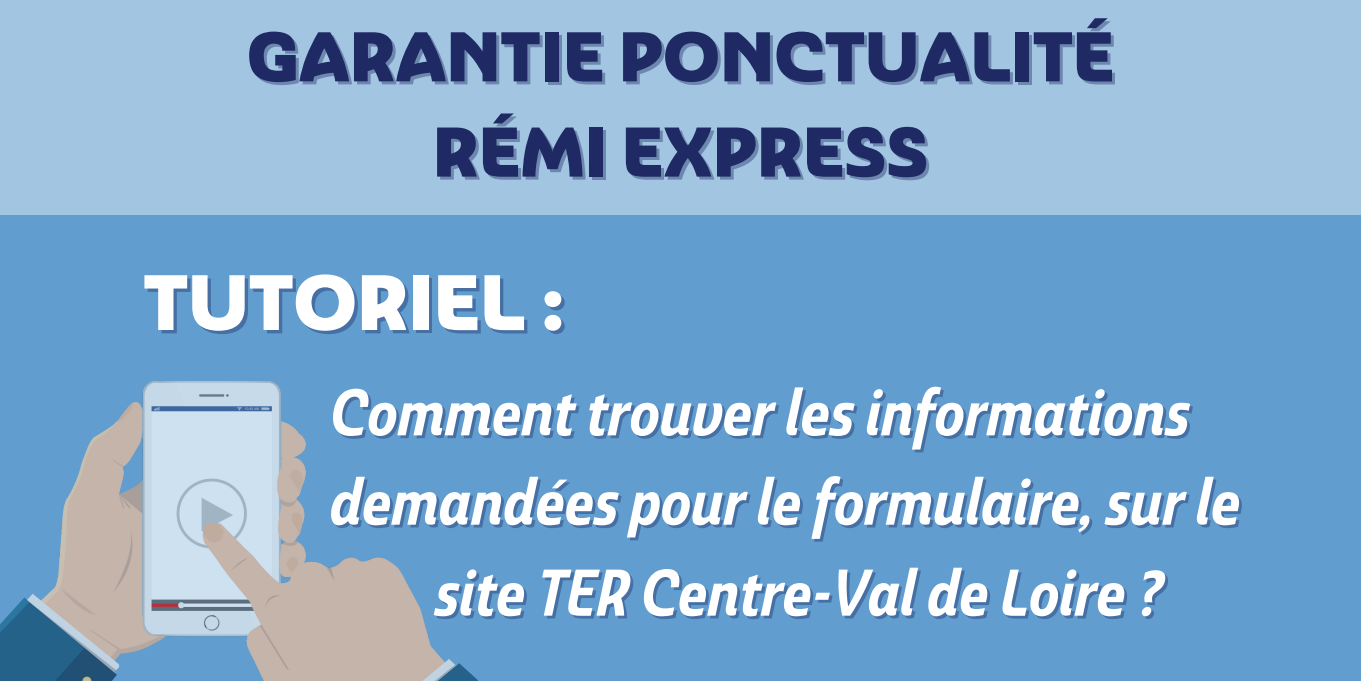
<style>
.page{position:relative;width:1361px;height:681px;background:#fff}
.page>*{position:absolute;margin:0;border:0;box-sizing:border-box;transform-origin:0 0}
.t1{font:900 76.02px "Ashemore Norm";color:#fff}
.t2{font:900 68.1px/95.2px "Ashemore Norm";color:#1f2a64;text-align:center}
.t3{font:italic 700 63.9px/89.2px "Ashemore Cond";color:#fff}
</style>
<div class="page">
<div style="left:0;top:0;width:1361px;height:680px;background:#619ecf"></div>
<img style="left:0;top:381px;width:477px;height:299px">
<div style="left:0;top:0;width:1361px;height:214px;background:#a2c6e2"></div>
<p class="t2" style="left:247px;top:17px;width:869px">GARANTIE PONCTUALITÉ<br>RÉMI EXPRESS</p>
<p class="t1" style="left:144px;top:273px;width:423px">TUTORIEL :</p>
<p class="t3" style="left:329px;top:374px;width:912px">Comment trouver les informations demandées pour le formulaire, sur le</p>
<p class="t3" style="left:434px;top:555px;width:729px">site TER Centre-Val de Loire ?</p>
</div>
